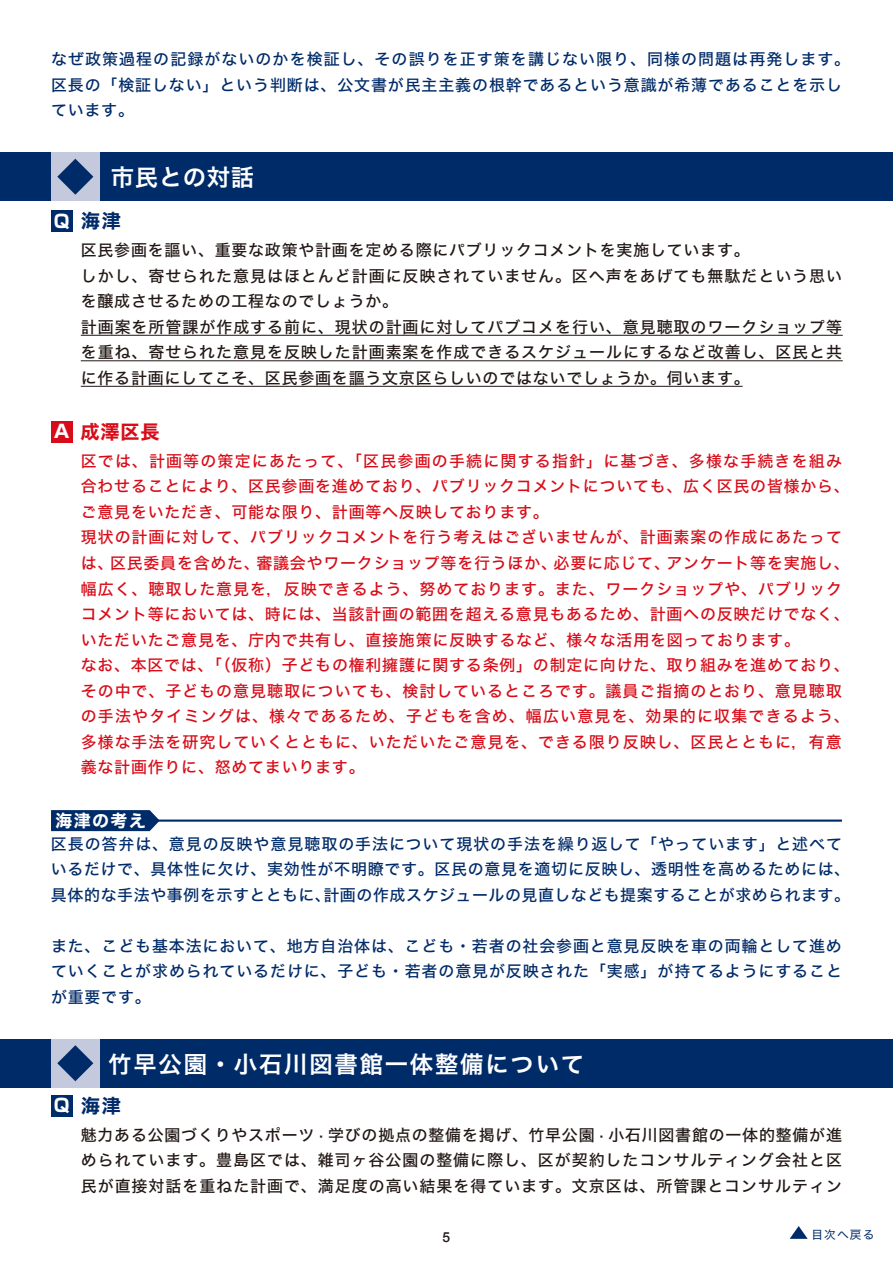
<style>
.page{position:relative;width:893px;height:1263px;background:#fff}
.page>*{position:absolute;margin:0;border:0;box-sizing:border-box;transform-origin:0 0}
.t1{font:23.4px "Hira Kaku Std N W6";letter-spacing:.075em;color:#fff}
.t2{font:19.2px "Hira Kaku Std N W7";color:#002b69}
.t3{font:19.2px "Hira Kaku Std N W7";color:#d80c18}
.t4{font:16.95px "Hira Kaku Std N W7";letter-spacing:.075em;color:#fff}
.t5{font:15.9px/25.5px "Hira Kaku Std N W5";letter-spacing:.05em;color:#d80c18}
.t6{font:15.9px/25.5px "Hira Kaku Std N W5";letter-spacing:.065em;color:#221815}
.t7{font:15.9px/25.5px "Hira Kaku Std N W5";letter-spacing:.055em;color:#002b69}
.t8{font:500 13.8px "Helvetica Neue";color:#221815}
.t9{font:11.7px "Hira Kaku Std N W4";letter-spacing:.1em;color:#002b69}
.s1{font-family:"Shin Go Pr 5";font-weight:700;font-size:18px;color:#fff}
</style>
<div class="page">
<div style="left:0;top:1039px;width:893px;height:48px;background:#002b69"></div>
<div style="left:51px;top:1039px;width:49px;height:48px;background:#c5c9de"></div>
<svg style="left:57px;top:1045px;width:36px;height:36px"></svg>
<div style="left:0;top:152px;width:893px;height:49px;background:#002b69"></div>
<div style="left:51px;top:152px;width:49px;height:49px;background:#c5c9de"></div>
<svg style="left:57px;top:159px;width:36px;height:36px"></svg>
<svg style="left:790px;top:1226px;width:18px;height:13px"></svg>
<hr style="left:81px;top:335px;width:762px;height:1px;background:#221815">
<hr style="left:81px;top:360px;width:762px;height:1px;background:#221815">
<hr style="left:81px;top:386px;width:662px;height:1px;background:#221815">
<div style="left:51px;top:210px;width:21px;height:21px;background:#002b69"></div>
<div style="left:51px;top:421px;width:21px;height:21px;background:#d80c18"></div>
<hr style="left:133px;top:819px;width:709px;height:3px;background:#002b69">
<svg style="left:51px;top:810px;width:109px;height:21px"></svg>
<div style="left:51px;top:1095px;width:21px;height:21px;background:#002b69"></div>
<p class="t7" style="left:51px;top:46px;width:801px">なぜ政策過程の記録がないのかを検証し、その誤りを正す策を講じない限り、同様の問題は再発します。区長の「検証しない」という判断は、公文書が民主主義の根幹であるという意識が希薄であることを示しています。</p>
<h1 class="t1" style="left:51px;top:160px;width:205px">　　 市民との対話</h1>
<p class="t2" style="left:54px;top:206px;width:69px"><span class="s1">Q</span> 海津</p>
<p class="t6" style="left:81px;top:238px;width:763px">区民参画を謳い、重要な政策や計画を定める際にパブリックコメントを実施しています。<br>しかし、寄せられた意見はほとんど計画に反映されていません。区へ声をあげても無駄だという思いを醸成させるための工程なのでしょうか。<br>計画案を所管課が作成する前に、現状の計画に対してパブコメを行い、意見聴取のワークショップ等を重ね、寄せられた意見を反映した計画素案を作成できるスケジュールにするなど改善し、区民と共に作る計画にしてこそ、区民参画を謳う文京区らしいのではないでしょうか。伺います。</p>
<p class="t3" style="left:54px;top:416px;width:108px"><span class="s1">A</span> 成澤区長</p>
<p class="t5" style="left:81px;top:448px;width:771px">区では、計画等の策定にあたって、「区民参画の手続に関する指針」に基づき、多様な手続きを組み合わせることにより、区民参画を進めており、パブリックコメントについても、広く区民の皆様から、ご意見をいただき、可能な限り、計画等へ反映しております。<br>現状の計画に対して、パブリックコメントを行う考えはございませんが、計画素案の作成にあたっては、区民委員を含めた、審議会やワークショップ等を行うほか、必要に応じて、アンケート等を実施し、幅広く、聴取した意見を，反映できるよう、努めております。また、ワークショップや、パブリックコメント等においては、時には、当該計画の範囲を超える意見もあるため、計画への反映だけでなく、いただいたご意見を、庁内で共有し、直接施策に反映するなど、様々な活用を図っております。<br>なお、本区では、「（仮称）子どもの権利擁護に関する条例」の制定に向けた、取り組みを進めており、その中で、子どもの意見聴取についても、検討しているところです。議員ご指摘のとおり、意見聴取の手法やタイミングは、様々であるため、子どもを含め、幅広い意見を、効果的に収集できるよう、多様な手法を研究していくとともに、いただいたご意見を、できる限り反映し、区民とともに，有意義な計画作りに、怒めてまいります。</p>
<p class="t4" style="left:56px;top:807px;width:92px">海津の考え</p>
<p class="t7" style="left:51px;top:831px;width:801px">区長の答弁は、意見の反映や意見聴取の手法について現状の手法を繰り返して「やっています」と述べているだけで、具体性に欠け、実効性が不明瞭です。区民の意見を適切に反映し、透明性を高めるためには、具体的な手法や事例を示すとともに、計画の作成スケジュールの見直しなども提案することが求められます。</p>
<p class="t7" style="left:51px;top:933px;width:792px;text-align:justify">また、こども基本法において、地方自治体は、こども・若者の社会参画と意見反映を車の両輪として進めていくことが求められているだけに、子ども・若者の意見が反映された「実感」が持てるようにすることが重要です。</p>
<h1 class="t1" style="left:108px;top:1046px;width:477px">竹早公園・小石川図書館一体整備について</h1>
<p class="t2" style="left:54px;top:1090px;width:69px"><span class="s1">Q</span> 海津</p>
<p class="t6" style="left:81px;top:1122px;width:763px;text-align:justify">魅力ある公園づくりやスポーツ · 学びの拠点の整備を掲げ、竹早公園 · 小石川図書館の一体的整備が進められています。豊島区では、雑司ヶ谷公園の整備に際し、区が契約したコンサルティング会社と区民が直接対話を重ねた計画で、満足度の高い結果を得ています。文京区は、所管課とコンサルティン</p>
<p class="t8" style="left:443px;top:1226px;width:9px">5</p>
<p class="t9" style="left:811px;top:1225px;width:65px">目次へ戻る</p>
</div>
